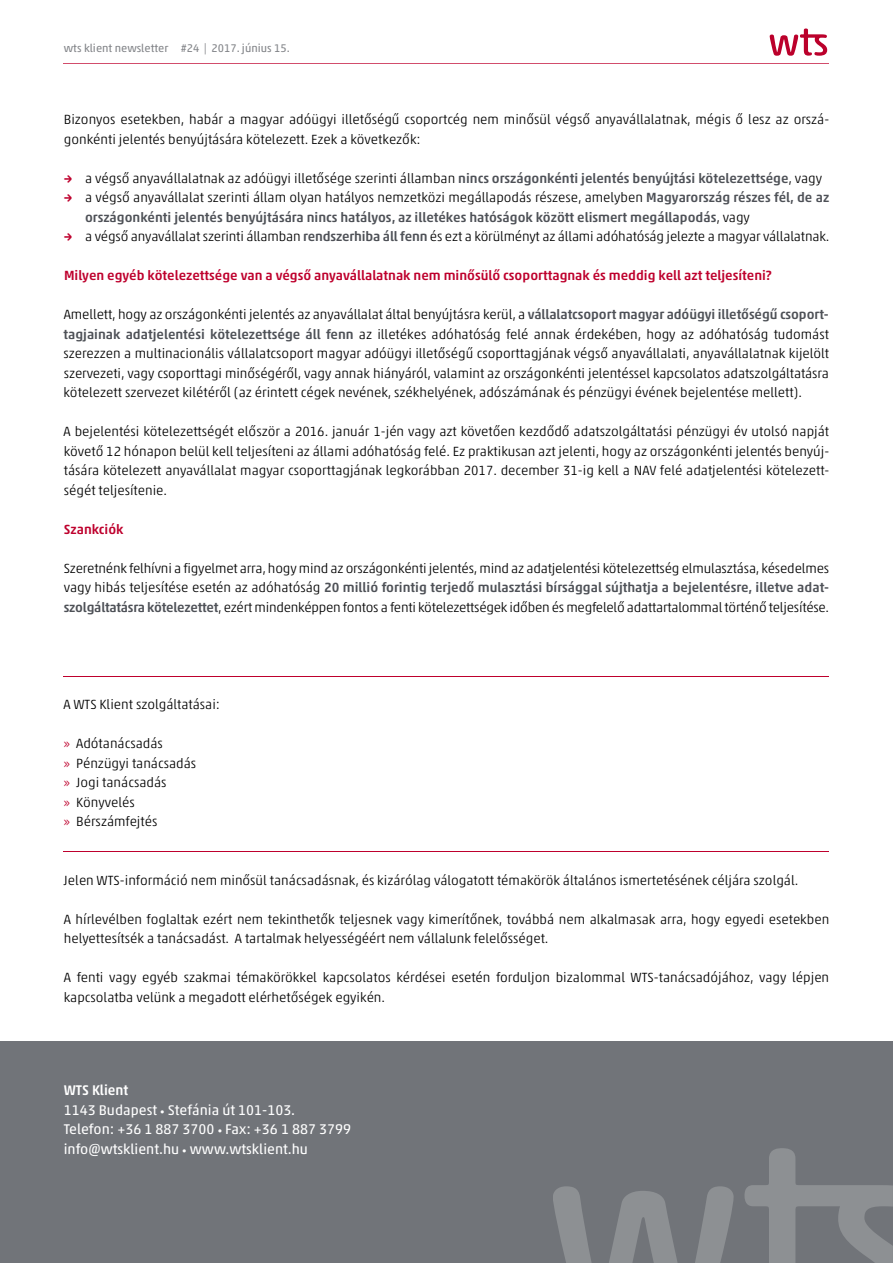
<style>
.page{position:relative;width:893px;height:1263px;background:#fff}
.page>*{position:absolute;margin:0;border:0;box-sizing:border-box;transform-origin:0 0}
.t1{font:14.25px/19.5px "Akko Pro";color:#fff}
.t2{font:300 13.5px/19.5px "Akko Pro";color:#000}
.t3{font:500 13.5px/19.5px "Akko Pro";color:#4e5157}
.t4{font:500 13.5px "Akko Pro";color:#be002d}
.t5{font:11.25px "Akko Pro";color:#838589}
.s1{font-family:"Akko Rounded Pro";font-weight:500;color:#be002d}
.s2{font-weight:500;color:#4e5157}
.s3{font-family:"Akko Rounded Pro";color:#be002d}
.s4{font-weight:300;color:#000}
.s5{color:#be002d}
.s6{font-weight:500}
.s7{font-size:9px}
.s8{font-family:"Akko Rounded Pro"}
</style>
<div class="page">
<hr style="left:64px;top:64px;width:765px;height:1px;background:#d24d6c">
<svg style="left:770px;top:29px;width:57px;height:27px"></svg>
<hr style="left:64px;top:851px;width:765px;height:1px;background:#be002d">
<hr style="left:64px;top:677px;width:765px;height:1px;background:#be002d">
<div style="left:0;top:1042px;width:893px;height:221px;background:#717479"></div>
<svg style="left:553px;top:1186px;width:181px;height:77px"></svg>
<svg style="left:744px;top:1148px;width:149px;height:115px"></svg>
<p class="t5" style="left:64px;top:42px;width:228px">wts klient newsletter #24 | 2017. június 15.</p>
<p class="t2" style="left:64px;top:109px;width:767px">Bizonyos esetekben, habár a magyar adóügyi illetőségű csoportcég nem minősül végső anyavállalatnak, mégis ő lesz az orszá&shy;gonkénti jelentés benyújtására kötelezett. Ezek a következők:</p>
<p class="t2" style="left:64px;top:168px;width:760px"><span class="s1">→</span> a végső anyavállalatnak az adóügyi illetősége szerinti államban <span class="s2">nincs országonkénti jelentés benyújtási kötelezettsége</span>, vagy</p>
<p class="t3" style="left:85px;top:187px;width:746px;text-indent:-21px"><span class="s3">→</span> <span class="s4">a végső anyavállalat szerinti állam olyan hatályos nemzetközi megállapodás részese, amelyben</span> Magyarország részes fél, de az országonkénti jelentés benyújtására nincs hatályos, az illetékes hatóságok között elismert megállapodás<span class="s4">, vagy</span></p>
<p class="t2" style="left:64px;top:226px;width:767px"><span class="s1">→</span> a végső anyavállalat szerinti államban <span class="s2">rendszerhiba áll fenn</span> és ezt a körülményt az állami adóhatóság jelezte a magyar vállalatnak.</p>
<p class="t4" style="left:64px;top:267px;width:709px">Milyen egyéb kötelezettsége van a végső anyavállalatnak nem minősülő csoporttagnak és meddig kell azt teljesíteni?</p>
<p class="t2" style="left:63px;top:304px;width:767px;text-align:justify">Amellett, hogy az országonkénti jelentés az anyavállalat által benyújtásra kerül, a <span class="s2">vállalatcsoport magyar adóügyi illetőségű csoport&shy;tagjainak adatjelentési kötelezettsége áll fenn</span> az illetékes adóhatóság felé annak érdekében, hogy az adóhatóság tudomást szerezzen a multinacionális vállalatcsoport magyar adóügyi illetőségű csoporttagjának végső anyavállalati, anyavállalatnak kijelölt szervezeti, vagy csoporttagi minőségéről, vagy annak hiányáról, valamint az országonkénti jelentéssel kapcsolatos adatszolgáltatásra kötelezett szervezet kilétéről (az érintett cégek nevének, székhelyének, adószámának és pénzügyi évének bejelentése mellett).</p>
<p class="t2" style="left:64px;top:421px;width:767px;text-align:justify">A bejelentési kötelezettségét először a 2016. január 1-jén vagy azt követően kezdődő adatszolgáltatási pénzügyi év utolsó napját követő 12 hónapon belül kell teljesíteni az állami adóhatóság felé. Ez praktikusan azt jelenti, hogy az országonkénti jelentés benyúj&shy;tására kötelezett anyavállalat magyar csoporttagjának legkorábban 2017. december 31-ig kell a NAV felé adatjelentési kötelezett&shy;ségét teljesítenie.</p>
<p class="t4" style="left:64px;top:521px;width:61px">Szankciók</p>
<p class="t2" style="left:64px;top:558px;width:767px;text-align:justify">Szeretnénk felhívni a figyelmet arra,hogy mind az országonkénti jelentés,mind az adatjelentési kötelezettség elmulasztása, késedelmes vagy hibás teljesítése esetén az adóhatóság <span class="s2">20 millió forintig terjedő mulasztási bírsággal sújthatja a bejelentésre, illetve adat&shy;szolgáltatásra kötelezettet</span>, ezért mindenképpen fontos a fenti kötelezettségek időben és megfelelő adattartalommal történő teljesítése.</p>
<p class="t2" style="left:64px;top:694px;width:158px">A WTS Klient szolgáltatásai:</p>
<p class="t2" style="left:64px;top:733px;width:134px"><span class="s5">»</span> Adótanácsadás<br><span class="s5">»</span> Pénzügyi tanácsadás <span class="s5">»</span> Jogi tanácsadás<br><span class="s5">»</span> Könyvelés<br><span class="s5">»</span> Bérszámfejtés</p>
<p class="t2" style="left:64px;top:870px;width:736px">Jelen WTS-információ nem minősül tanácsadásnak, és kizárólag válogatott témakörök általános ismertetésének céljára szolgál.</p>
<p class="t2" style="left:64px;top:909px;width:767px">A hírlevélben foglaltak ezért nem tekinthetők teljesnek vagy kimerítőnek, továbbá nem alkalmasak arra, hogy egyedi esetekben helyettesítsék a tanácsadást. A tartalmak helyességéért nem vállalunk felelősséget.</p>
<p class="t2" style="left:64px;top:967px;width:767px">A fenti vagy egyéb szakmai témakörökkel kapcsolatos kérdései esetén forduljon bizalommal WTS-tanácsadójához, vagy lépjen kapcsolatba velünk a megadott elérhetőségek egyikén.</p>
<p class="t1" style="left:64px;top:1080px;width:289px"><span class="s6">WTS Klient<br></span>1143 Budapest <span class="s7">•</span> Stefánia út 101-103.<br>Telefon: +36 1 887 3700 <span class="s7">•</span> Fax: +36 1 887 3799 <span class="s8">info</span>@wtsklient.hu <span class="s7">•</span> www.wtsklient.hu</p>
</div>
